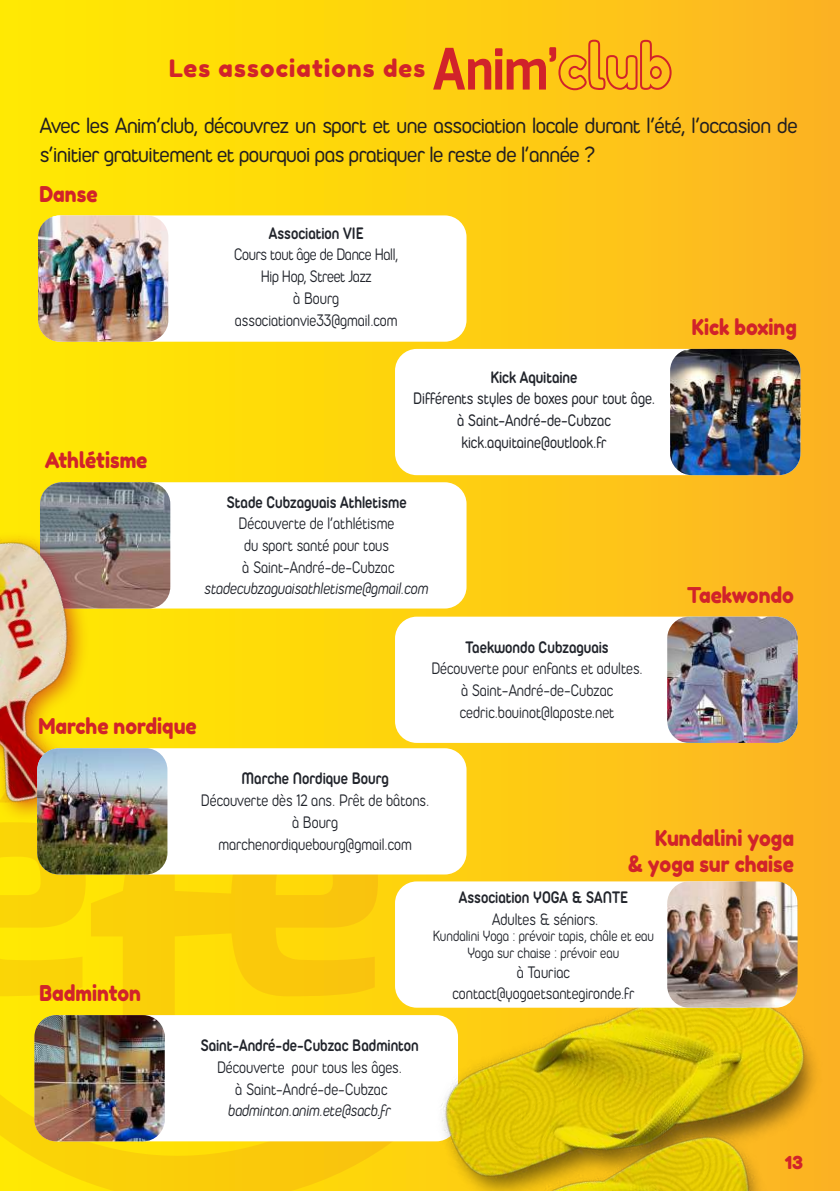
<style>
.page{position:relative;width:840px;height:1191px;background:#fff}
.page>*{position:absolute;margin:0;border:0;box-sizing:border-box;transform-origin:0 0}
.t1{font:24px/28.8px "Duepuntozero Pro";letter-spacing:-.02em;color:#231f20}
.t2{font:24px "Fredoka One";letter-spacing:.05em;color:#d1232a}
.t3{font:21.8px/26px "Fredoka One";color:#d1232a;text-align:right;scale:.9 1}
.t4{font:18.2px/21.8px "Duepuntozero Pro";color:#21242b;text-align:center;scale:.9 1}
.t5{font:700 18.2px "Duepuntozero Pro";color:#21242b;scale:.9 1}
.t6{font:18.2px/21.8px "Duepuntozero Pro";color:#21242b;text-align:center;scale:.9 1}
.t7{font:18.2px/21.8px "Duepuntozero Pro";letter-spacing:-.02em;color:#21242b;text-align:center;scale:.9 1}
.t8{font:italic 18.2px "Duepuntozero Pro";color:#21242b;scale:.9 1}
.t9{font:17.8px "Fredoka One";color:#d1232a}
.t10{font:16.2px/16.2px "Duepuntozero Pro";color:#21242b;text-align:center;scale:.9 1}
</style>
<div class="page">
<div style="left:0;top:0;width:839px;height:1191px;background:linear-gradient(to right,#ffec00,#fcb423)"></div>
<svg style="left:0;top:840px;width:86px;height:156px;background:#fbdb05"></svg>
<svg style="left:91px;top:874px;width:157px;height:141px;background:#fbd608"></svg>
<svg style="left:230px;top:874px;width:127px;height:122px;background:#fbcc0b"></svg>
<svg style="left:0;top:1054px;width:357px;height:137px;background:#fbd409"></svg>
<svg style="left:433px;top:39px;width:239px;height:52px;background:#f19b1b"></svg>
<div style="left:35px;top:1015px;width:423px;height:126px;background:#fff;border-radius:22px"></div>
<img style="left:34px;top:1015px;width:131px;height:126px">
<div style="left:40px;top:482px;width:426px;height:126px;background:#fff;border-radius:22px"></div>
<div style="left:38px;top:215px;width:428px;height:127px;background:#fff;border-radius:22px"></div>
<img style="left:38px;top:215px;width:130px;height:127px">
<div style="left:395px;top:349px;width:405px;height:126px;background:#fff;border-radius:22px"></div>
<img style="left:670px;top:349px;width:130px;height:126px">
<div style="left:395px;top:616px;width:402px;height:127px;background:#fff;border-radius:22px"></div>
<img style="left:666px;top:616px;width:131px;height:127px">
<img style="left:0;top:480px;width:177px;height:360px">
<img style="left:357px;top:850px;width:482px;height:341px">
<div style="left:37px;top:748px;width:429px;height:126px;background:#fff;border-radius:22px"></div>
<img style="left:37px;top:748px;width:130px;height:126px">
<div style="left:395px;top:881px;width:369px;height:126px;background:#fff;border-radius:22px"></div>
<img style="left:666px;top:881px;width:131px;height:126px">
<h1 class="t2" style="left:169px;top:53px;width:257px">Les associations des</h1>
<h1 class="t1" style="left:40px;top:111px;width:759px">Avec les Anim’club, découvrez un sport et une association locale durant l’été, l’occasion de s’initier gratuitement et pourquoi pas pratiquer le reste de l’année ?</h1>
<p class="t3" style="left:39px;top:180px;width:66px">Danse</p>
<p class="t3" style="left:45px;top:447px;width:115px">Athlétisme</p>
<p class="t5" style="left:269px;top:218px;width:107px">Association VIE</p>
<p class="t7" style="left:234px;top:243px;width:183px">Cours tout âge de Dance Hall,<br>Hip Hop, Street Jazz<br>à Bourg associationvie33@gmail.com</p>
<p class="t5" style="left:490px;top:362px;width:98px">Kick Aquitaine</p>
<p class="t6" style="left:413px;top:387px;width:270px">Différents styles de boxes pour tout âge. à Saint-André-de-Cubzac kick.aquitaine@outlook.fr</p>
<p class="t5" style="left:226px;top:487px;width:202px">Stade Cubzaguais Athletisme</p>
<p class="t4" style="left:238px;top:512px;width:175px;text-align:left">Découverte de l’athlétisme du sport santé pour tous à Saint-André-de-Cubzac</p>
<p class="t8" style="left:204px;top:575px;width:250px">stadecubzaguaisathletisme@gmail.com</p>
<p class="t3" style="left:39px;top:713px;width:177px">Marche nordique</p>
<p class="t5" style="left:465px;top:632px;width:160px">Taekwondo Cubzaguais</p>
<p class="t4" style="left:431px;top:657px;width:236px">Découverte pour enfants et adultes. à Saint-André-de-Cubzac cedric.bouinot@laposte.net</p>
<p class="t3" style="left:691px;top:314px;width:118px">Kick boxing</p>
<p class="t3" style="left:686px;top:581px;width:120px">Taekwondo</p>
<p class="t3" style="left:39px;top:980px;width:114px">Badminton</p>
<p class="t5" style="left:241px;top:764px;width:165px">Marche Nordique Bourg</p>
<p class="t4" style="left:201px;top:789px;width:255px">Découverte dès 12 ans. Prêt de bâtons. à Bourg marchenordiquebourg@gmail.com</p>
<p class="t3" style="left:628px;top:825px;width:186px">Kundalini yoga<br>&amp; yoga sur chaise</p>
<p class="t5" style="left:200px;top:1030px;width:244px">Saint-André-de-Cubzac Badminton</p>
<p class="t4" style="left:217px;top:1056px;width:207px">Découverte pour tous les âges. à Saint-André-de-Cubzac</p>
<p class="t8" style="left:228px;top:1096px;width:182px">badminton.anim.ete@sacb.fr</p>
<p class="t5" style="left:458px;top:883px;width:189px">Association YOGA &amp; SANTE</p>
<p class="t4" style="left:492px;top:908px;width:119px">Adultes &amp; séniors.</p>
<p class="t10" style="left:432px;top:928px;width:247px">Kundalini Yoga : prévoir tapis, châle et eau<br>Yoga sur chaise : prévoir eau</p>
<p class="t4" style="left:452px;top:960px;width:203px">à Tauriac contact@yogaetsantegironde.fr</p>
<p class="t9" style="left:784px;top:1151px;width:20px">13</p>
</div>
